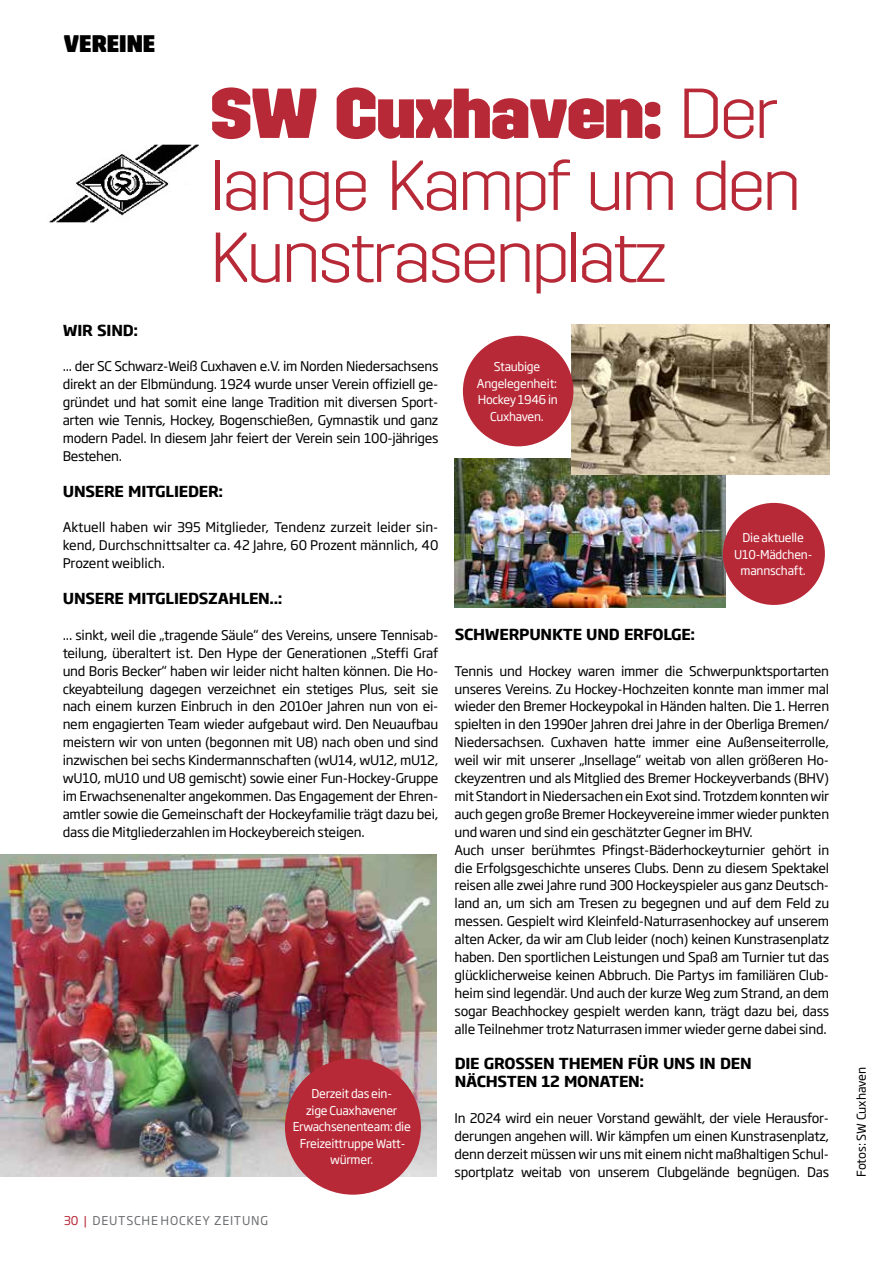
<style>
.page{position:relative;width:893px;height:1263px;background:#fff}
.page>*{position:absolute;margin:0;border:0;box-sizing:border-box;transform-origin:0 0}
.t1{font:300 70.5px/72px "Trim";letter-spacing:-.04em;color:#b82937}
.t2{font:800 24px "Trim";color:#000}
.t3{font:700 15px/17.9px "Soho Gothic Std";letter-spacing:-.015em;color:#000}
.t4{font:13.2px/17.9px "Soho Gothic Std";letter-spacing:-.02em;color:#000;text-align:justify}
.t5{font:12px/16.5px "Soho Gothic Std";letter-spacing:-.02em;color:#fff;text-align:center}
.t6{font:12px "Soho Gothic Std";letter-spacing:.065em;color:#6d6e71}
.t7{font:12px "Soho Gothic Std";letter-spacing:-.015em;color:#000}
.s1{font-weight:800}
.s2{color:#b82937}
</style>
<div class="page">
<img style="left:49px;top:144px;width:149px;height:79px">
<img style="left:455px;top:458px;width:271px;height:149px">
<img style="left:0;top:855px;width:437px;height:322px">
<div style="left:285px;top:1058px;width:136px;height:137px;background:#b82937;border-radius:50%"></div>
<img style="left:572px;top:324px;width:258px;height:151px">
<div style="left:723px;top:503px;width:102px;height:102px;background:#b82937;border-radius:50%"></div>
<div style="left:463px;top:336px;width:110px;height:110px;background:#b82937;border-radius:50%"></div>
<h2 class="t2" style="left:64px;top:29px;width:93px">VEREINE</h2>
<h1 class="t1" style="left:210px;top:79px;width:593px"><span class="s1">SW Cuxhaven:</span> Der lange Kampf um den<br>Kunstrasenplatz</h1>
<p class="t3" style="left:63px;top:321px;width:77px">WIR SIND:</p>
<p class="t4" style="left:63px;top:358px;width:377px">... der SC Schwarz-Weiß Cuxhaven e.V. im Norden Niedersachsens direkt an der Elbmündung. 1924 wurde unser Verein offiziell ge&shy;gründet und hat somit eine lange Tradition mit diversen Sport&shy;arten wie Tennis, Hockey, Bogenschießen, Gymnastik und ganz modern Padel. In diesem Jahr feiert der Verein sein 100-jähriges Bestehen.</p>
<p class="t3" style="left:63px;top:482px;width:162px">UNSERE MITGLIEDER:</p>
<p class="t4" style="left:63px;top:519px;width:377px">Aktuell haben wir 395 Mitglieder, Tendenz zurzeit leider sin&shy;kend, Durchschnittsalter ca. 42 Jahre, 60 Prozent männlich, 40<br>Prozent weiblich.</p>
<p class="t3" style="left:63px;top:590px;width:221px">UNSERE MITGLIEDSZAHLEN..:</p>
<p class="t4" style="left:63px;top:626px;width:377px">... sinkt, weil die „tragende Säule“ des Vereins, unsere Tennisab&shy;teilung, überaltert ist. Den Hype der Generationen „Steffi Graf und Boris Becker“ haben wir leider nicht halten können. Die Ho&shy;ckeyabteilung dagegen verzeichnet ein stetiges Plus, seit sie nach einem kurzen Einbruch in den 2010er Jahren nun von ei&shy;nem engagierten Team wieder aufgebaut wird. Den Neuaufbau meistern wir von unten (begonnen mit U8) nach oben und sind inzwischen bei sechs Kindermannschaften (wU14, wU12, mU12, wU10, mU10 und U8 gemischt) sowie einer Fun-Hockey-Gruppe im Erwachsenenalter angekommen. Das Engagement der Ehren&shy;amtler sowie die Gemeinschaft der Hockeyfamilie trägt dazu bei, dass die Mitgliederzahlen im Hockeybereich steigen.</p>
<p class="t6" style="left:64px;top:1213px;width:206px"><span class="s2">30 |</span> DEUTSCHE HOCKEY ZEITUNG</p>
<p class="t5" style="left:293px;top:1086px;width:120px">Derzeit das ein-<br>zige Cuaxhavener<br>Erwachsenenteam: die<br>Freizeittruppe Watt&shy;würmer.</p>
<p class="t5" style="left:477px;top:359px;width:83px">Staubige<br>Angelegenheit:<br>Hockey 1946 in<br>Cuxhaven.</p>
<p class="t5" style="left:734px;top:530px;width:80px">Die aktuelle<br>U10-Mädchen&shy;mannschaft.</p>
<p class="t3" style="left:455px;top:625px;width:242px">SCHWERPUNKTE UND ERFOLGE:</p>
<p class="t4" style="left:455px;top:662px;width:376px;text-align:left">Tennis und Hockey waren immer die Schwerpunktsportarten unseres Vereins. Zu Hockey-Hochzeiten konnte man immer mal wieder den Bremer Hockeypokal in Händen halten. Die 1. Herren spielten in den 1990er Jahren drei Jahre in der Oberliga Bremen/ Niedersachsen. Cuxhaven hatte immer eine Außenseiterrolle, weil wir mit unserer „Insellage“ weitab von allen größeren Ho&shy;ckeyzentren und als Mitglied des Bremer Hockeyverbands (BHV) mit Standort in Niedersachen ein Exot sind. Trotzdem konnten wir auch gegen große Bremer Hockeyvereine immer wieder punkten und waren und sind ein geschätzter Gegner im BHV.<br>Auch unser berühmtes Pfingst-Bäderhockeyturnier gehört in die Erfolgsgeschichte unseres Clubs. Denn zu diesem Spektakel reisen alle zwei Jahre rund 300 Hockeyspieler aus ganz Deutsch&shy;land an, um sich am Tresen zu begegnen und auf dem Feld zu messen. Gespielt wird Kleinfeld-Naturrasenhockey auf unserem alten Acker, da wir am Club leider (noch) keinen Kunstrasenplatz haben. Den sportlichen Leistungen und Spaß am Turnier tut das glücklicherweise keinen Abbruch. Die Partys im familiären Club&shy;heim sind legendär. Und auch der kurze Weg zum Strand, an dem sogar Beachhockey gespielt werden kann, trägt dazu bei, dass alle Teilnehmer trotz Naturrasen immer wieder gerne dabei sind.</p>
<p class="t3" style="left:455px;top:1055px;width:298px">DIE GROSSEN THEMEN FÜR UNS IN DEN<br>NÄCHSTEN 12 MONATEN:</p>
<p class="t4" style="left:455px;top:1109px;width:376px">In 2024 wird ein neuer Vorstand gewählt, der viele Herausfor&shy;derungen angehen will. Wir kämpfen um einen Kunstrasenplatz, denn derzeit müssen wir uns mit einem nicht maßhaltigen Schul&shy;sportplatz weitab von unserem Clubgelände begnügen. Das</p>
<p class="t7" style="left:854px;top:1177px;width:111px;rotate:-90deg">Fotos: SW Cuxhaven</p>
</div>
